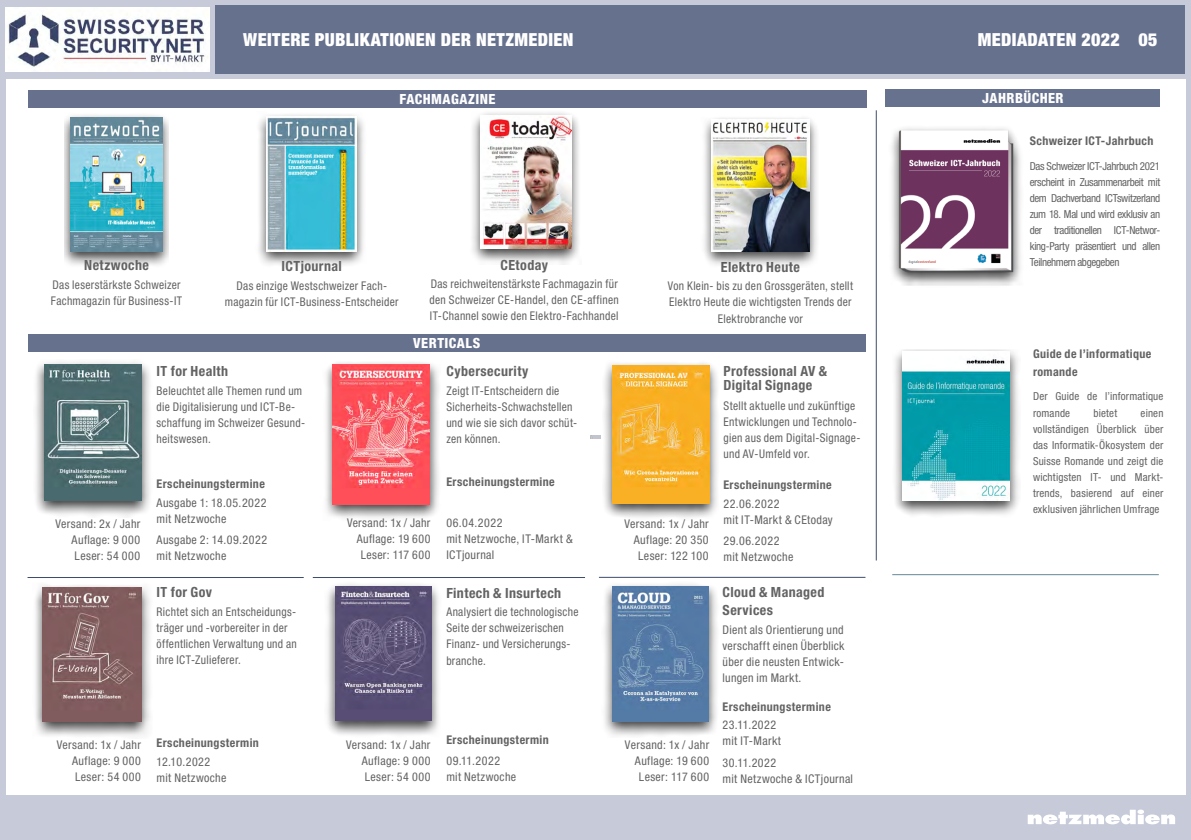
<style>
.page{position:relative;width:1191px;height:840px;background:#fff}
.page>*{position:absolute;margin:0;border:0;box-sizing:border-box;transform-origin:0 0}
.t1{font:900 condensed 18px "Helvetica Neue LT Std";letter-spacing:.02em;color:#fff}
.t2{font:700 condensed 14px/18px "Helvetica Neue LT Std";letter-spacing:.03em;color:#646363}
.t3{font:800 condensed 14px "Helvetica Neue LT Std";letter-spacing:.035em;color:#fff}
.t4{font:condensed 12px/16px "Helvetica Neue LT Std";letter-spacing:.025em;color:#646363;scale:.96 1}
.t5{font:condensed 12px/16px "Helvetica Neue LT Std";letter-spacing:.025em;color:#646363}
.t6{font:700 condensed 12px/18px "Helvetica Neue LT Std";letter-spacing:.035em;color:#646363}
.t7{font:condensed 11px/16px "Helvetica Neue LT Std";letter-spacing:.015em;color:#646363;text-align:justify}
</style>
<div class="page">
<div style="left:0;top:0;width:1191px;height:839px;background:#c6cad9"></div>
<div style="left:215px;top:6px;width:970px;height:68px;background:#66718e"></div>
<div style="left:6px;top:79px;width:1179px;height:715px;background:#fff"></div>
<svg style="left:590px;top:435px;width:10px;height:3px"></svg>
<svg style="left:1027px;top:809px;width:148px;height:14px"></svg>
<img style="left:6px;top:8px;width:204px;height:64px">
<hr style="left:28px;top:577px;width:276px;height:1px;background:#3e4d6c">
<hr style="left:313px;top:577px;width:272px;height:1px;background:#3e4d6c">
<hr style="left:599px;top:576px;width:266px;height:1px;background:#3e4d6c">
<hr style="left:876px;top:110px;width:1px;height:450px;background:#3e4d6c">
<div style="left:28px;top:334px;width:837px;height:17px;background:#66718e"></div>
<div style="left:33px;top:359px;width:120px;height:158px;background:#000;opacity:.75"></div>
<img style="left:44px;top:364px;width:97px;height:136px">
<div style="left:322px;top:359px;width:119px;height:161px;background:#000;opacity:.75"></div>
<img style="left:332px;top:364px;width:98px;height:140px">
<div style="left:602px;top:360px;width:118px;height:160px;background:#000;opacity:.75"></div>
<img style="left:612px;top:365px;width:97px;height:138px">
<div style="left:32px;top:581px;width:120px;height:157px;background:#000;opacity:.75"></div>
<img style="left:43px;top:587px;width:98px;height:134px">
<div style="left:324px;top:581px;width:118px;height:156px;background:#000;opacity:.75"></div>
<img style="left:335px;top:586px;width:96px;height:134px">
<div style="left:602px;top:581px;width:118px;height:156px;background:#000;opacity:.75"></div>
<img style="left:612px;top:586px;width:96px;height:134px">
<div style="left:256px;top:111px;width:111px;height:156px;background:#000;opacity:.75"></div>
<img style="left:267px;top:117px;width:89px;height:134px">
<div style="left:470px;top:110px;width:112px;height:155px;background:#000;opacity:.75"></div>
<img style="left:481px;top:115px;width:90px;height:133px">
<div style="left:28px;top:90px;width:839px;height:17px;background:#67718e"></div>
<div style="left:888px;top:125px;width:135px;height:162px;background:#000;opacity:.75"></div>
<img style="left:898px;top:129px;width:118px;height:146px">
<div style="left:892px;top:349px;width:128px;height:168px;background:#000;opacity:.75"></div>
<img style="left:903px;top:351px;width:106px;height:149px">
<hr style="left:892px;top:574px;width:266px;height:1px;background:#648798">
<div style="left:885px;top:90px;width:275px;height:17px;background:#67728e"></div>
<div style="left:65px;top:112px;width:103px;height:156px;background:#000;opacity:.75"></div>
<img style="left:70px;top:118px;width:92px;height:133px">
<div style="left:700px;top:114px;width:120px;height:154px;background:#000;opacity:.75"></div>
<img style="left:711px;top:120px;width:98px;height:131px">
<h1 class="t1" style="left:243px;top:29px;width:332px">WEITERE PUBLIKATIONEN DER NETZMEDIEN</h1>
<h1 class="t1" style="left:977px;top:29px;width:181px">MEDIADATEN 2022 05</h1>
<p class="t3" style="left:399px;top:90px;width:97px">FACHMAGAZINE</p>
<p class="t2" style="left:84px;top:255px;width:66px">Netzwoche</p>
<p class="t4" style="left:51px;top:276px;width:138px">Das leserstärkste Schweizer<br>Fachmagazin für Business-IT</p>
<p class="t2" style="left:281px;top:257px;width:62px">ICTjournal</p>
<p class="t4" style="left:225px;top:277px;width:182px;text-align:center">Das einzige Westschweizer Fach&shy;magazin für ICT-Business-Entscheider</p>
<p class="t2" style="left:500px;top:255px;width:49px">CEtoday</p>
<p class="t4" style="left:429px;top:276px;width:199px;text-align:justify">Das reichweitenstärkste Fachmagazin für den Schweizer CE-Handel, den CE-affinen IT-Channel sowie den Elektro-Fachhandel</p>
<p class="t3" style="left:413px;top:334px;width:68px">VERTICALS</p>
<p class="t2" style="left:721px;top:257px;width:80px">Elektro Heute</p>
<p class="t4" style="left:668px;top:278px;width:194px;text-align:center">Von Klein- bis zu den Grossgeräten, stellt<br>Elektro Heute die wichtigsten Trends der<br>Elektrobranche vor</p>
<p class="t5" style="left:72px;top:515px;width:70px;text-align:justify;text-indent:-16px">Versand: 2x / Jahr Auflage: 9 000<br>Leser: 54 000</p>
<p class="t2" style="left:157px;top:362px;width:73px">IT for Health</p>
<p class="t4" style="left:157px;top:382px;width:156px">Beleuchtet alle Themen rund um die Digitalisierung und ICT-Be&shy;schaffung im Schweizer Gesund&shy;heitswesen.</p>
<p class="t6" style="left:157px;top:474px;width:110px">Erscheinungstermine</p>
<p class="t5" style="left:157px;top:494px;width:111px">Ausgabe 1: 18.05.2022 mit Netzwoche</p>
<p class="t5" style="left:157px;top:531px;width:112px">Ausgabe 2: 14.09.2022 mit Netzwoche</p>
<p class="t2" style="left:157px;top:583px;width:57px">IT for Gov</p>
<p class="t4" style="left:157px;top:603px;width:148px">Richtet sich an Entscheidungs&shy;träger und -vorbereiter in der öffentlichen Verwaltung und an ihre ICT-Zulieferer.</p>
<p class="t5" style="left:72px;top:736px;width:70px;text-align:justify;text-indent:-15px">Versand: 1x / Jahr Auflage: 9 000<br>Leser: 54 000</p>
<p class="t6" style="left:157px;top:732px;width:104px">Erscheinungstermin</p>
<p class="t5" style="left:157px;top:752px;width:71px">12.10.2022 mit Netzwoche</p>
<p class="t5" style="left:347px;top:514px;width:85px;text-align:right">Versand: 1x / Jahr<br>Auflage: 19 600<br>Leser: 117 600</p>
<p class="t2" style="left:446px;top:361px;width:84px">Cybersecurity</p>
<p class="t4" style="left:446px;top:382px;width:138px">Zeigt IT-Entscheidern die<br>Sicherheits-Schwachstellen und wie sie sich davor schüt&shy;zen können.</p>
<p class="t6" style="left:446px;top:472px;width:110px">Erscheinungstermine</p>
<p class="t5" style="left:446px;top:514px;width:128px">06.04.2022<br>mit Netzwoche, IT-Markt &amp;<br>ICTjournal</p>
<p class="t2" style="left:446px;top:583px;width:116px">Fintech &amp; Insurtech</p>
<p class="t4" style="left:446px;top:603px;width:139px">Analysiert die technologische<br>Seite der schweizerischen<br>Finanz- und Versicherungs&shy;branche.</p>
<p class="t5" style="left:362px;top:736px;width:70px;text-align:justify;text-indent:-15px">Versand: 1x / Jahr Auflage: 9 000<br>Leser: 54 000</p>
<p class="t6" style="left:446px;top:730px;width:104px">Erscheinungstermin</p>
<p class="t5" style="left:446px;top:752px;width:71px">09.11.2022 mit Netzwoche</p>
<p class="t5" style="left:624px;top:516px;width:86px;text-align:right">Versand: 1x / Jahr<br>Auflage: 20 350<br>Leser: 122 100</p>
<p class="t5" style="left:625px;top:736px;width:86px;text-align:right">Versand: 1x / Jahr<br>Auflage: 19 600<br>Leser: 117 600</p>
<p class="t2" style="left:723px;top:364px;width:105px;line-height:14px">Professional AV &amp;<br>Digital Signage</p>
<p class="t4" style="left:723px;top:397px;width:144px">Stellt aktuelle und zukünftige<br>Entwicklungen und Technolo&shy;gien aus dem Digital-Signage&shy;und AV-Umfeld vor.</p>
<p class="t6" style="left:723px;top:475px;width:110px">Erscheinungstermine</p>
<p class="t5" style="left:723px;top:495px;width:111px">22.06.2022<br>mit IT-Markt &amp; CEtoday</p>
<p class="t5" style="left:723px;top:532px;width:71px">29.06.2022 mit Netzwoche</p>
<p class="t2" style="left:722px;top:583px;width:103px">Cloud &amp; Managed<br>Services</p>
<p class="t5" style="left:722px;top:621px;width:123px">Dient als Orientierung und verschafft einen Überblick über die neusten Entwick&shy;lungen im Markt.</p>
<p class="t6" style="left:722px;top:696px;width:110px">Erscheinungstermine</p>
<p class="t5" style="left:722px;top:716px;width:60px">23.11.2022 mit IT-Markt</p>
<p class="t5" style="left:722px;top:754px;width:132px">30.11.2022<br>mit Netzwoche &amp; ICTjournal</p>
<p class="t3" style="left:982px;top:89px;width:83px">JAHRBÜCHER</p>
<p class="t6" style="left:1029px;top:132px;width:125px">Schweizer ICT-Jahrbuch</p>
<p class="t7" style="left:1029px;top:158px;width:132px">Das Schweizer ICT-Jahrbuch 2021 erscheint in Zusammenarbeit mit dem Dachverband ICTswitzerland zum 18. Mal und wird exklusiv an der traditionellen ICT-Networ&shy;king-Party präsentiert und allen Teilnehmern abgegeben</p>
<p class="t6" style="left:1033px;top:344px;width:120px">Guide de l’informatique romande</p>
<p class="t7" style="left:1033px;top:388px;width:132px">Der Guide de l’informatique romande</p>
<p class="t7" style="left:1033px;top:404px;width:132px;text-indent:108px">einen vollständigen Überblick über das Informatik-Ökosystem der Suisse Romande und zeigt die wichtigsten IT- und Markt&shy;trends, basierend auf einer exklusiven jährlichen Umfrage</p>
<p class="t7" style="left:1093px;top:404px;width:25px">bietet</p>
</div>
